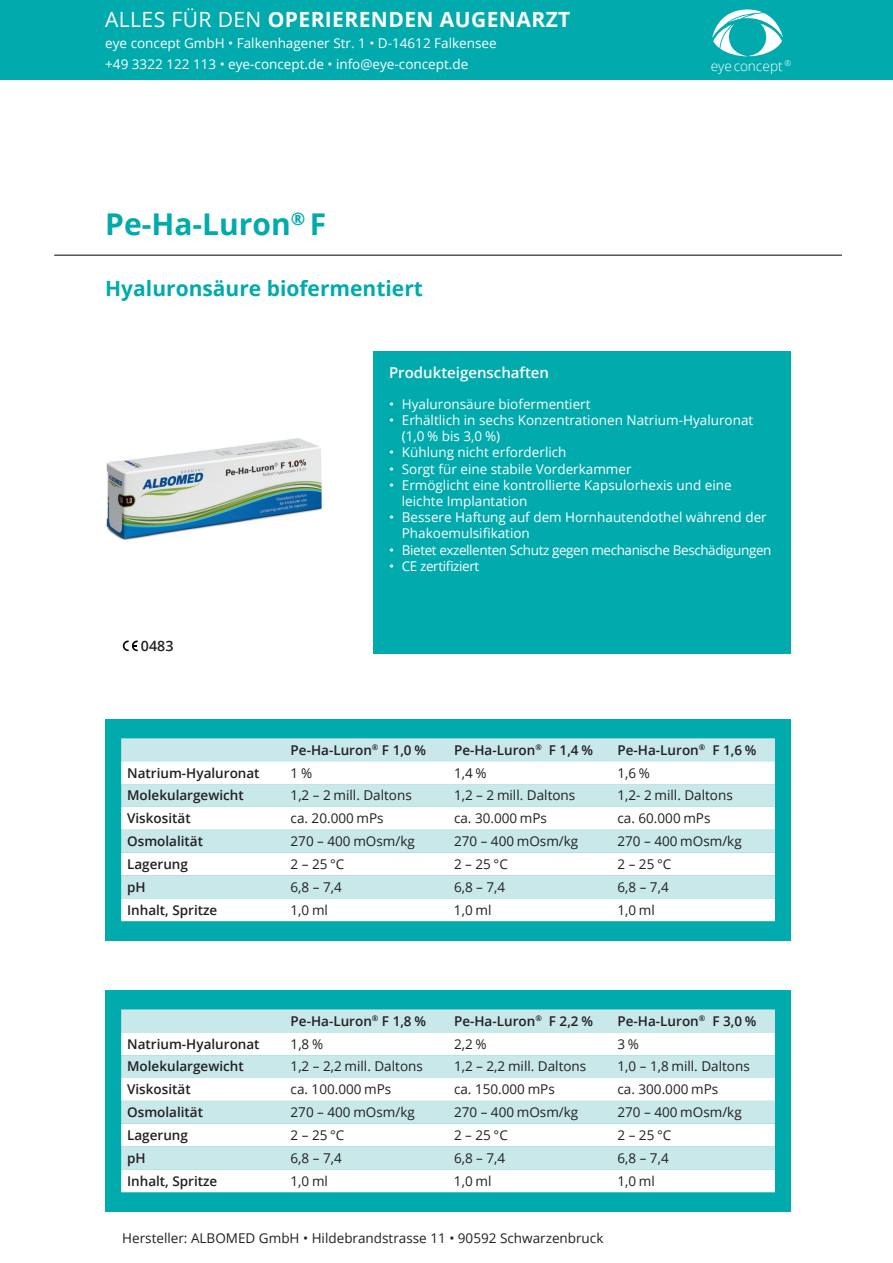
<style>
.page{position:relative;width:893px;height:1263px;background:#fff}
.page>*{position:absolute;margin:0;border:0;box-sizing:border-box;transform-origin:0 0}
.t1{font:700 30px "Open Sans";color:#00aaad}
.t2{font:700 21px "Open Sans";letter-spacing:.02em;color:#fff}
.t3{font:700 21px "Open Sans";color:#00aaad}
.t4{font:600 15px "Open Sans";color:#fff}
.t5{font:600 14.25px "Open Sans";color:#231f20}
.t6{font:300 13.65px "Open Sans";color:#fff}
.t7{font:13.5px "Open Sans";color:#231f20}
.t8{font:13.5px/16.2px "Open Sans";color:#fff}
.t9{font:600 13.5px "Open Sans";color:#231f20}
.t10{font:13.5px "Open Sans";letter-spacing:-.03em;color:#fff}
.s1{font-weight:400}
</style>
<div class="page">
<div style="left:105px;top:719px;width:686px;height:222px;background:#00aaad"></div>
<hr style="left:54px;top:255px;width:788px;height:1px;background:#000">
<div style="left:373px;top:351px;width:418px;height:303px;background:#00aaad"></div>
<div style="left:121px;top:738px;width:654px;height:23px;background:#c8e8ea"></div>
<svg style="left:121px;top:761px;width:654px;height:160px;background:#e5f4f5"></svg>
<div style="left:105px;top:990px;width:686px;height:222px;background:#00aaad"></div>
<div style="left:121px;top:1009px;width:654px;height:23px;background:#c8e8ea"></div>
<svg style="left:121px;top:1032px;width:654px;height:160px;background:#e5f4f5"></svg>
<img style="left:106px;top:438px;width:217px;height:102px">
<svg style="left:123px;top:640px;width:15px;height:11px"></svg>
<div style="left:0;top:0;width:893px;height:80px;background:#00aaad"></div>
<svg style="left:712px;top:9px;width:71px;height:47px"></svg>
<h2 class="t2" style="left:105px;top:4px;width:467px"><span class="s1">ALLES FÜR DEN</span> OPERIERENDEN AUGENARZT</h2>
<p class="t8" style="left:105px;top:32px;width:393px;line-height:21px">eye concept GmbH • Falkenhagener Str. 1 • D-14612 Falkensee +49 3322 122 113 • eye-concept.de • info@eye-concept.de</p>
<h1 class="t1" style="left:105px;top:203px;width:223px">Pe-Ha-Luron<sup>®</sup> F</h1>
<h2 class="t3" style="left:105px;top:273px;width:319px">Hyaluronsäure biofermentiert</h2>
<p class="t6" style="left:711px;top:56px;width:82px">eyeconcept <sup>®</sup></p>
<p class="t5" style="left:141px;top:636px;width:34px">0483</p>
<p class="t4" style="left:389px;top:362px;width:161px">Produkteigenschaften</p>
<p class="t8" style="left:389px;top:395px;width:203px">• Hyaluronsäure biofermentiert</p>
<p class="t8" style="left:402px;top:412px;width:353px;text-indent:-13px">• Erhältlich in sechs Konzentrationen Natrium-Hyaluronat (1,0 % bis 3,0 %)</p>
<p class="t8" style="left:389px;top:444px;width:179px">• Kühlung nicht erforderlich</p>
<p class="t8" style="left:389px;top:460px;width:244px">• Sorgt für eine stabile Vorderkammer</p>
<p class="t8" style="left:402px;top:476px;width:331px;text-indent:-13px">• Ermöglicht eine kontrollierte Kapsulorhexis und eine leichte Implantation</p>
<p class="t8" style="left:402px;top:509px;width:366px;text-indent:-13px">• Bessere Haftung auf dem Hornhautendothel während der<br>Phakoemulsifikation</p>
<p class="t10" style="left:389px;top:540px;width:384px">• Bietet exzellenten Schutz gegen mechanische Beschädigungen</p>
<p class="t10" style="left:389px;top:557px;width:92px">• CE zertifiziert</p>
<p class="t9" style="left:291px;top:740px;width:137px">Pe-Ha-Luron<sup>®</sup> F 1,0 %</p>
<p class="t9" style="left:454px;top:740px;width:140px">Pe-Ha-Luron<sup>®</sup> F 1,4 %</p>
<p class="t9" style="left:617px;top:740px;width:140px">Pe-Ha-Luron<sup>®</sup> F 1,6 %</p>
<p class="t9" style="left:127px;top:763px;width:134px">Natrium-Hyaluronat</p>
<p class="t7" style="left:291px;top:763px;width:23px">1%</p>
<p class="t7" style="left:454px;top:763px;width:34px">1,4 %</p>
<p class="t7" style="left:617px;top:763px;width:34px">1,6 %</p>
<p class="t9" style="left:127px;top:786px;width:118px">Molekulargewicht</p>
<p class="t7" style="left:291px;top:786px;width:123px">1,2 – 2 mill. Daltons</p>
<p class="t7" style="left:454px;top:786px;width:123px">1,2 – 2 mill. Daltons</p>
<p class="t7" style="left:617px;top:786px;width:117px">1,2- 2 mill. Daltons</p>
<p class="t9" style="left:127px;top:809px;width:65px">Viskosität</p>
<p class="t7" style="left:291px;top:809px;width:95px">ca. 20.000 mPs</p>
<p class="t7" style="left:454px;top:809px;width:95px">ca. 30.000 mPs</p>
<p class="t7" style="left:617px;top:809px;width:95px">ca. 60.000 mPs</p>
<p class="t9" style="left:127px;top:832px;width:77px">Osmolalität</p>
<p class="t7" style="left:291px;top:832px;width:126px">270 – 400 mOsm/kg</p>
<p class="t7" style="left:454px;top:832px;width:126px">270 – 400 mOsm/kg</p>
<p class="t7" style="left:617px;top:832px;width:126px">270 – 400 mOsm/kg</p>
<p class="t9" style="left:127px;top:855px;width:62px">Lagerung</p>
<p class="t7" style="left:291px;top:855px;width:55px">2 – 25 °C</p>
<p class="t7" style="left:454px;top:855px;width:55px">2 – 25 °C</p>
<p class="t7" style="left:617px;top:855px;width:55px">2 – 25 °C</p>
<p class="t9" style="left:127px;top:878px;width:20px">pH</p>
<p class="t7" style="left:291px;top:878px;width:53px">6,8 – 7,4</p>
<p class="t7" style="left:454px;top:878px;width:53px">6,8 – 7,4</p>
<p class="t7" style="left:617px;top:878px;width:53px">6,8 – 7,4</p>
<p class="t9" style="left:127px;top:900px;width:92px">Inhalt, Spritze</p>
<p class="t7" style="left:291px;top:900px;width:39px">1,0 ml</p>
<p class="t7" style="left:454px;top:900px;width:39px">1,0 ml</p>
<p class="t7" style="left:617px;top:900px;width:39px">1,0 ml</p>
<p class="t9" style="left:291px;top:1011px;width:137px">Pe-Ha-Luron<sup>®</sup> F 1,8 %</p>
<p class="t9" style="left:454px;top:1011px;width:140px">Pe-Ha-Luron<sup>®</sup> F 2,2 %</p>
<p class="t9" style="left:617px;top:1011px;width:140px">Pe-Ha-Luron<sup>®</sup> F 3,0 %</p>
<p class="t9" style="left:127px;top:1034px;width:134px">Natrium-Hyaluronat</p>
<p class="t7" style="left:291px;top:1034px;width:34px">1,8 %</p>
<p class="t7" style="left:454px;top:1034px;width:34px">2,2 %</p>
<p class="t7" style="left:617px;top:1034px;width:23px">3%</p>
<p class="t9" style="left:127px;top:1057px;width:118px">Molekulargewicht</p>
<p class="t7" style="left:291px;top:1057px;width:134px">1,2 – 2,2 mill. Daltons</p>
<p class="t7" style="left:454px;top:1057px;width:134px">1,2 – 2,2 mill. Daltons</p>
<p class="t7" style="left:617px;top:1057px;width:134px">1,0 – 1,8 mill. Daltons</p>
<p class="t9" style="left:127px;top:1080px;width:65px">Viskosität</p>
<p class="t7" style="left:291px;top:1080px;width:102px">ca. 100.000 mPs</p>
<p class="t7" style="left:454px;top:1080px;width:102px">ca. 150.000 mPs</p>
<p class="t7" style="left:617px;top:1080px;width:102px">ca. 300.000 mPs</p>
<p class="t9" style="left:127px;top:1103px;width:77px">Osmolalität</p>
<p class="t7" style="left:291px;top:1103px;width:126px">270 – 400 mOsm/kg</p>
<p class="t7" style="left:454px;top:1103px;width:126px">270 – 400 mOsm/kg</p>
<p class="t7" style="left:617px;top:1103px;width:126px">270 – 400 mOsm/kg</p>
<p class="t9" style="left:127px;top:1126px;width:62px">Lagerung</p>
<p class="t7" style="left:291px;top:1126px;width:55px">2 – 25 °C</p>
<p class="t7" style="left:454px;top:1126px;width:55px">2 – 25 °C</p>
<p class="t7" style="left:617px;top:1126px;width:55px">2 – 25 °C</p>
<p class="t9" style="left:127px;top:1149px;width:20px">pH</p>
<p class="t7" style="left:291px;top:1149px;width:53px">6,8 – 7,4</p>
<p class="t7" style="left:454px;top:1149px;width:53px">6,8 – 7,4</p>
<p class="t7" style="left:617px;top:1149px;width:53px">6,8 – 7,4</p>
<p class="t9" style="left:127px;top:1171px;width:92px">Inhalt, Spritze</p>
<p class="t7" style="left:291px;top:1171px;width:39px">1,0 ml</p>
<p class="t7" style="left:454px;top:1171px;width:39px">1,0 ml</p>
<p class="t7" style="left:617px;top:1171px;width:39px">1,0 ml</p>
<p class="t7" style="left:122px;top:1228px;width:483px">Hersteller: ALBOMED GmbH • Hildebrandstrasse 11 • 90592 Schwarzenbruck</p>
</div>
